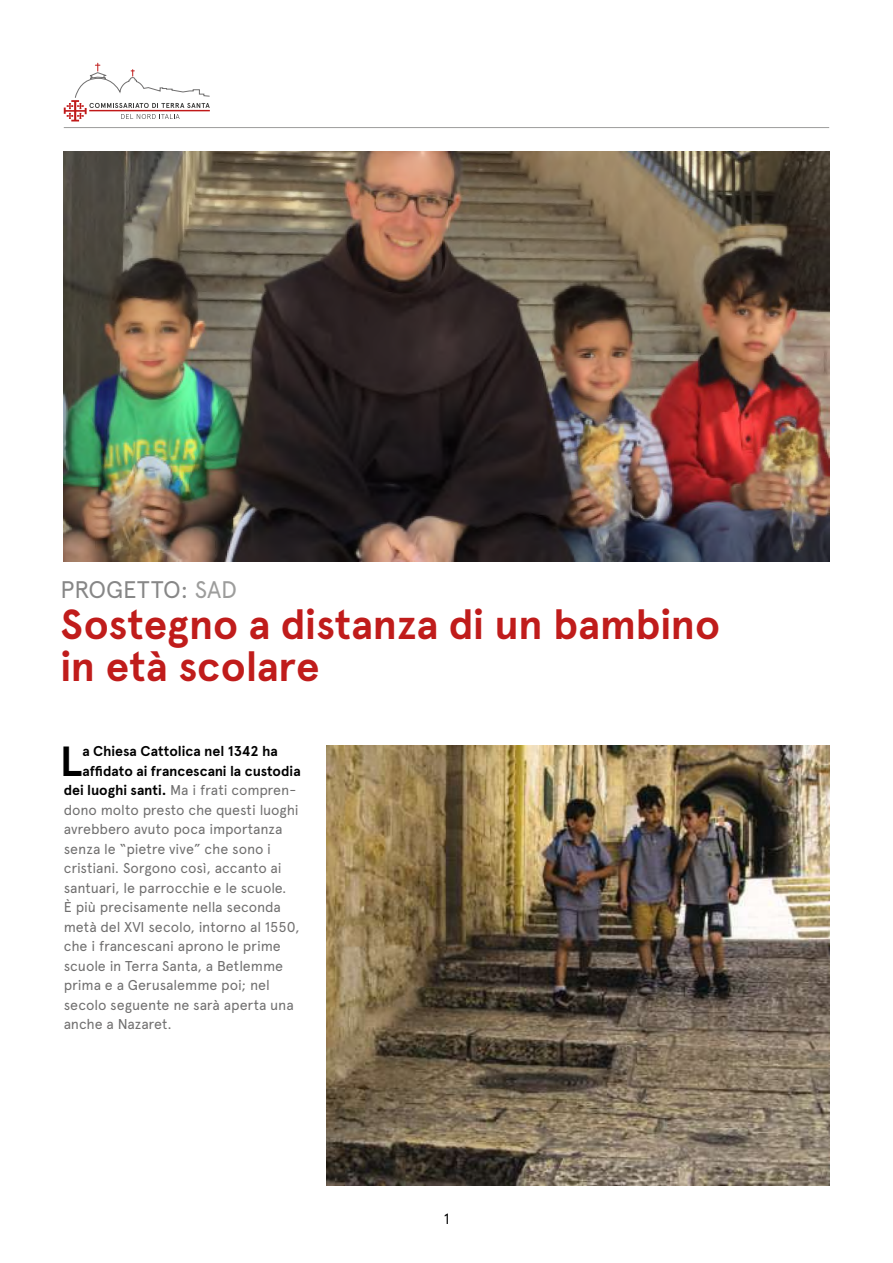
<style>
.page{position:relative;width:893px;height:1263px;background:#fff}
.page>*{position:absolute;margin:0;border:0;box-sizing:border-box;transform-origin:0 0}
.t1{font:700 42.15px "Apercu";color:#000}
.t2{font:700 42px/42px "Apercu";letter-spacing:-.005em;color:#c01c1b}
.t3{font:24px "Apercu";letter-spacing:-.01em;color:#878787}
.t4{font:15px "Apercu";color:#000}
.t5{font:14.25px "Apercu";letter-spacing:-.01em;color:#706f6f}
.t6{font:700 14.25px "Apercu";letter-spacing:-.005em;color:#000}
.s1{color:#9d9d9c}
.s2{font-weight:700;color:#000}
</style>
<div class="page">
<svg style="left:64px;top:63px;width:146px;height:58px"></svg>
<hr style="left:64px;top:127px;width:765px;height:1px;background:#9d9d9c">
<img style="left:64px;top:152px;width:765px;height:409px">
<img style="left:326px;top:746px;width:503px;height:439px">
<h3 class="t3" style="left:61px;top:575px;width:178px">PROGETTO: <span class="s1">SAD</span></h3>
<h2 class="t2" style="left:61px;top:604px;width:661px">Sostegno a distanza di un bambino in età scolare</h2>
<h1 class="t1" style="left:60px;top:735px;width:24px">L</h1>
<p class="t6" style="left:82px;top:742px;width:197px">a Chiesa Cattolica nel 1342 ha</p>
<p class="t6" style="left:82px;top:762px;width:220px">affidato ai francescani la custodia</p>
<p class="t5" style="left:64px;top:781px;width:234px"><span class="s2">dei luoghi santi.</span> Ma i frati compren-</p>
<p class="t5" style="left:64px;top:801px;width:236px">dono molto presto che questi luoghi</p>
<p class="t5" style="left:64px;top:820px;width:220px">avrebbero avuto poca importanza</p>
<p class="t5" style="left:64px;top:840px;width:209px">senza le “pietre vive” che sono i</p>
<p class="t5" style="left:64px;top:859px;width:219px">cristiani. Sorgono così, accanto ai</p>
<p class="t5" style="left:64px;top:879px;width:224px">santuari, le parrocchie e le scuole.</p>
<p class="t5" style="left:64px;top:898px;width:219px">È più precisamente nella seconda</p>
<p class="t5" style="left:64px;top:918px;width:237px">metà del XVI secolo, intorno al 1550,</p>
<p class="t5" style="left:64px;top:937px;width:218px">che i francescani aprono le prime</p>
<p class="t5" style="left:64px;top:957px;width:221px">scuole in Terra Santa, a Betlemme</p>
<p class="t5" style="left:64px;top:976px;width:207px">prima e a Gerusalemme poi; nel</p>
<p class="t5" style="left:64px;top:996px;width:231px">secolo seguente ne sarà aperta una</p>
<p class="t5" style="left:64px;top:1015px;width:110px">anche a Nazaret.</p>
<p class="t4" style="left:444px;top:1209px;width:7px">1</p>
</div>
